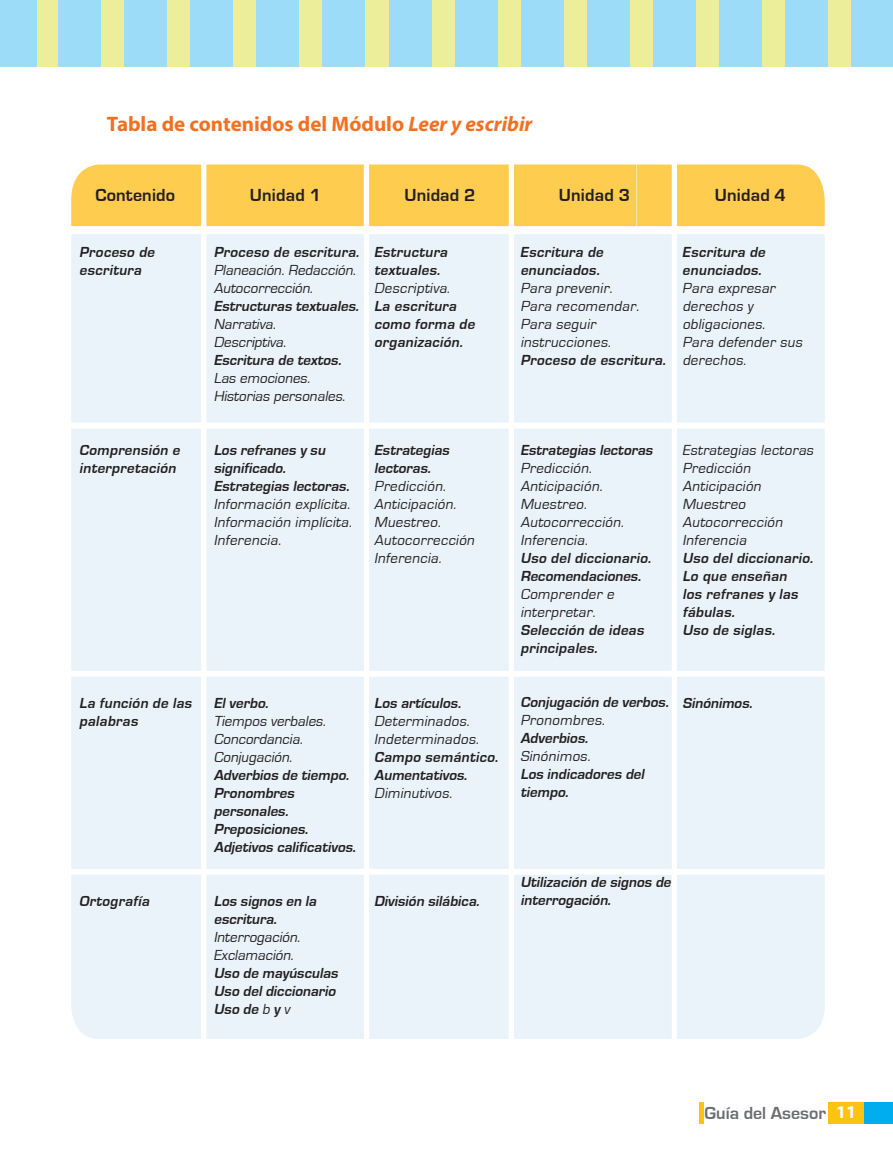
<style>
.page{position:relative;width:893px;height:1150px;background:#fff}
.page>*{position:absolute;margin:0;border:0;box-sizing:border-box;transform-origin:0 0}
.t1{font:700 21px "Myriad Pro";color:#f37021}
.t2{font:700 18px "Eurostile";letter-spacing:.01em;color:#231f20}
.t3{font:700 18px "Eurostile";color:#6c6d70}
.t4{font:italic 700 15px/18px "Eurostile";color:#231f20}
.t5{font:italic 15px/18px "Eurostile";color:#231f20}
.s1{font-style:italic}
.s2{font-weight:400}
.s3{font-family:"Myriad Pro";color:#fff}
</style>
<div class="page">
<div style="left:828px;top:1101px;width:65px;height:22px;background:#fec210"></div>
<hr style="left:699px;top:1101px;width:4px;height:22px;background:#fec210">
<div style="left:864px;top:1101px;width:29px;height:22px;background:#00aeef"></div>
<hr style="left:0;top:0;width:1px;height:67px;background:#9cdcf8">
<div style="left:2px;top:0;width:891px;height:67px;background:#edee99"></div>
<div style="left:2px;top:0;width:35px;height:67px;background:#9cdcf8"></div>
<div style="left:58px;top:0;width:43px;height:67px;background:#9cdcf8"></div>
<div style="left:124px;top:0;width:43px;height:67px;background:#9cdcf8"></div>
<div style="left:190px;top:0;width:43px;height:67px;background:#9cdcf8"></div>
<div style="left:257px;top:0;width:42px;height:67px;background:#9cdcf8"></div>
<div style="left:323px;top:0;width:42px;height:67px;background:#9cdcf8"></div>
<div style="left:389px;top:0;width:42px;height:67px;background:#9cdcf8"></div>
<div style="left:455px;top:0;width:42px;height:67px;background:#9cdcf8"></div>
<div style="left:521px;top:0;width:42px;height:67px;background:#9cdcf8"></div>
<div style="left:587px;top:0;width:43px;height:67px;background:#9cdcf8"></div>
<div style="left:653px;top:0;width:43px;height:67px;background:#9cdcf8"></div>
<div style="left:719px;top:0;width:43px;height:67px;background:#9cdcf8"></div>
<div style="left:785px;top:0;width:43px;height:67px;background:#9cdcf8"></div>
<div style="left:851px;top:0;width:42px;height:67px;background:#9cdcf8"></div>
<div style="left:71px;top:164px;width:754px;height:62px;background:#fecc4e"></div>
<div style="left:71px;top:234px;width:754px;height:804px;background:#e9f3f9"></div>
<div style="left:201px;top:164px;width:5px;height:880px;background:#fff"></div>
<div style="left:672px;top:164px;width:5px;height:880px;background:#fff"></div>
<div style="left:509px;top:164px;width:5px;height:880px;background:#fff"></div>
<div style="left:364px;top:164px;width:5px;height:880px;background:#fff"></div>
<div style="left:71px;top:422px;width:755px;height:6px;background:#fff"></div>
<div style="left:71px;top:670px;width:755px;height:6px;background:#fff"></div>
<div style="left:71px;top:868px;width:755px;height:6px;background:#fff"></div>
<h1 class="t1" style="left:107px;top:110px;width:427px">Tabla de contenidos del Módulo <span class="s1">Leer y escribir</span></h1>
<p class="t2" style="left:95px;top:185px;width:81px">Contenido</p>
<p class="t2" style="left:250px;top:185px;width:72px">Unidad 1</p>
<p class="t2" style="left:404px;top:185px;width:72px">Unidad 2</p>
<p class="t2" style="left:559px;top:185px;width:72px">Unidad 3</p>
<p class="t2" style="left:715px;top:185px;width:72px">Unidad 4</p>
<p class="t4" style="left:79px;top:243px;width:80px">Proceso de escritura</p>
<p class="t4" style="left:214px;top:243px;width:150px">Proceso de escritura.</p>
<p class="t5" style="left:214px;top:261px;width:147px">Planeación.Redacción.<br>Autocorrección.</p>
<p class="t4" style="left:214px;top:297px;width:149px">Estructuras textuales.</p>
<p class="t5" style="left:214px;top:315px;width:77px">Narrativa.<br>Descriptiva.</p>
<p class="t4" style="left:214px;top:351px;width:132px">Escritura de textos.</p>
<p class="t5" style="left:214px;top:369px;width:136px">Las emociones.<br>Historias personales.</p>
<p class="t4" style="left:374px;top:243px;width:78px">Estructura textuales.</p>
<p class="t5" style="left:374px;top:279px;width:80px">Descriptiva.</p>
<p class="t4" style="left:374px;top:297px;width:105px">La escritura como forma de organización.</p>
<p class="t4" style="left:520px;top:243px;width:87px">Escritura de enunciados.</p>
<p class="t5" style="left:520px;top:279px;width:123px">Para prevenir.<br>Para recomendar.<br>Para seguir instrucciones.</p>
<p class="t4" style="left:520px;top:351px;width:150px">Proceso de escritura.</p>
<p class="t4" style="left:682px;top:243px;width:87px">Escritura de enunciados.</p>
<p class="t5" style="left:682px;top:279px;width:124px">Para expresar derechos y obligaciones.<br>Para defender sus derechos.</p>
<p class="t4" style="left:79px;top:441px;width:105px">Comprensión e interpretación</p>
<p class="t4" style="left:214px;top:441px;width:140px">Los refranes y su significado.<br>Estrategias lectoras.</p>
<p class="t5" style="left:214px;top:495px;width:142px;text-align:justify">Información explícita.<br>Información implícita.<br>Inferencia.</p>
<p class="t4" style="left:374px;top:441px;width:80px">Estrategias lectoras.</p>
<p class="t5" style="left:374px;top:477px;width:105px">Predicción.<br>Anticipación.<br>Muestreo.<br>Autocorrección<br>Inferencia.</p>
<p class="t4" style="left:520px;top:441px;width:137px">Estrategias lectoras</p>
<p class="t5" style="left:520px;top:459px;width:108px">Predicción.<br>Anticipación.<br>Muestreo.<br>Autocorrección.<br>Inferencia.</p>
<p class="t4" style="left:520px;top:549px;width:135px">Uso del diccionario.<br>Recomendaciones.</p>
<p class="t5" style="left:520px;top:585px;width:98px">Comprender e interpretar.</p>
<p class="t4" style="left:520px;top:621px;width:128px">Selección de ideas principales.</p>
<p class="t5" style="left:682px;top:441px;width:135px">Estrategias lectoras<br>Predicción<br>Anticipación<br>Muestreo<br>Autocorrección<br>Inferencia</p>
<p class="t4" style="left:682px;top:549px;width:135px">Uso del diccionario.<br>Lo que enseñan<br>los refranes y las fábulas.<br>Uso de siglas.</p>
<p class="t4" style="left:79px;top:693px;width:117px">La función de las palabras</p>
<p class="t4" style="left:214px;top:693px;width:59px">Elverbo.</p>
<p class="t5" style="left:214px;top:711px;width:116px">Tiempos verbales.<br>Concordancia.<br>Conjugación.</p>
<p class="t4" style="left:214px;top:765px;width:146px">Adverbios de tiempo.<br>Pronombres personales.<br>Preposiciones.<br>Adjetivos calificativos.</p>
<p class="t4" style="left:374px;top:693px;width:91px">Los artículos.</p>
<p class="t5" style="left:374px;top:711px;width:109px">Determinados.<br>Indeterminados.</p>
<p class="t4" style="left:374px;top:747px;width:128px">Campo semántico.<br>Aumentativos.</p>
<p class="t5" style="left:374px;top:783px;width:82px">Diminutivos.</p>
<p class="t4" style="left:520px;top:693px;width:153px">Conjugación de verbos.</p>
<p class="t5" style="left:520px;top:711px;width:89px">Pronombres.</p>
<p class="t4" style="left:520px;top:729px;width:72px">Adverbios.</p>
<p class="t5" style="left:520px;top:747px;width:74px">Sinónimos.</p>
<p class="t4" style="left:520px;top:765px;width:128px">Los indicadores del tiempo.</p>
<p class="t4" style="left:682px;top:693px;width:74px">Sinónimos.</p>
<p class="t4" style="left:79px;top:891px;width:75px">Ortografía</p>
<p class="t4" style="left:214px;top:891px;width:107px">Los signos en la escritura.</p>
<p class="t5" style="left:214px;top:927px;width:91px">Interrogación.<br>Exclamación.</p>
<p class="t4" style="left:214px;top:963px;width:129px">Uso de mayúsculas<br>Uso deldiccionario<br>Uso de <span class="s2">b</span> y <span class="s2">v</span></p>
<p class="t4" style="left:374px;top:891px;width:110px">División silábica.</p>
<p class="t4" style="left:520px;top:873px;width:155px">Utilización de signos de interrogación.</p>
<p class="t3" style="left:705px;top:1102px;width:153px">Guía del Asesor <span class="s3">11</span></p>
</div>
